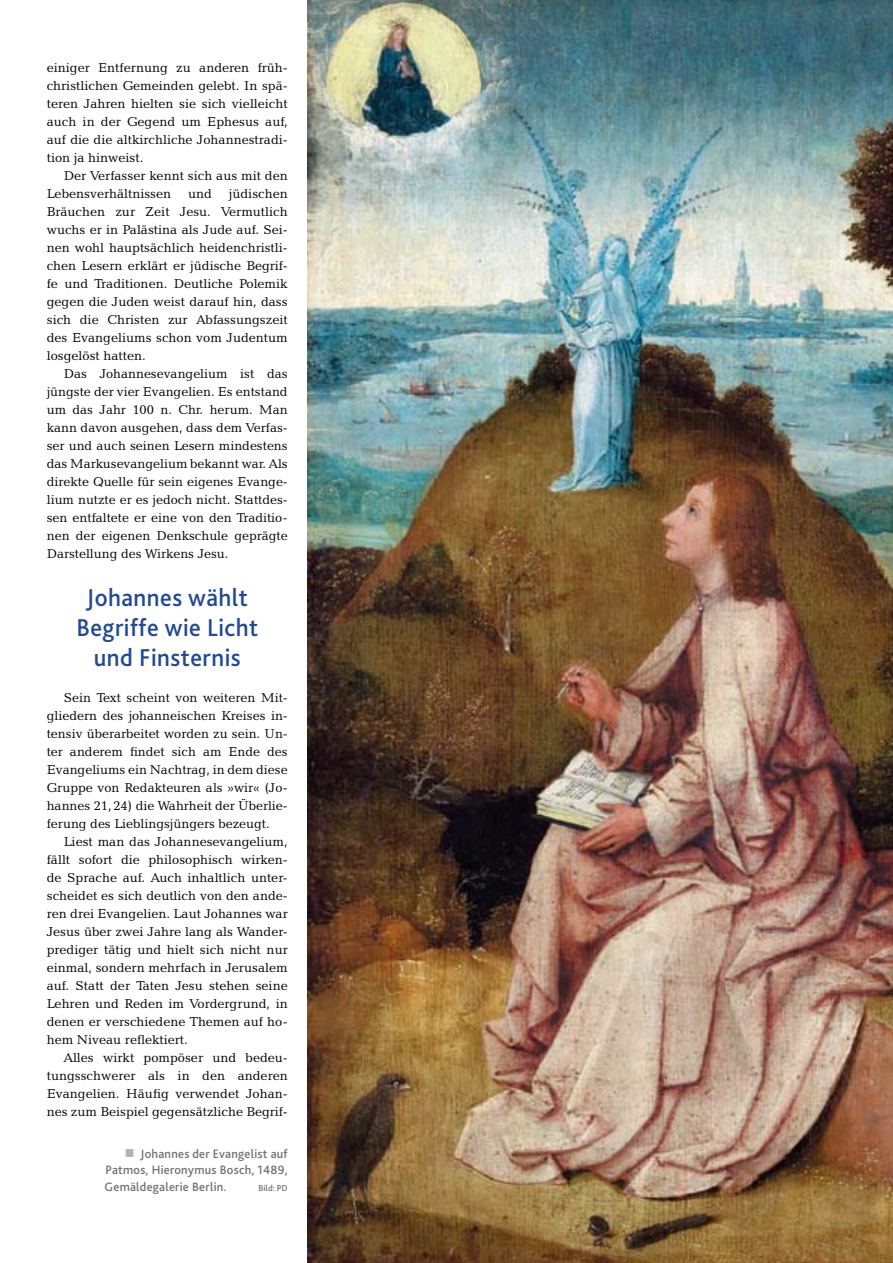
<style>
.page{position:relative;width:893px;height:1263px;background:#fff}
.page>*{position:absolute;margin:0;border:0;box-sizing:border-box;transform-origin:0 0}
.t1{font:500 25.5px/30px "Bliss 2";letter-spacing:.02em;color:#214a94;text-align:center;scale:.95 1}
.t2{font:13.2px "Candida BT";color:#000}
.t3{font:500 12.75px/16.5px "Bliss 2";letter-spacing:.02em;color:#707173;text-align:justify}
.t4{font:500 9px "Bliss 2";color:#707173}
.s1{color:#b1b3b4}
</style>
<div class="page">
<img style="left:308px;top:0;width:585px;height:1263px">
<p class="t2" style="left:47px;top:59px;width:242px">einiger Entfernung zu anderen früh-</p>
<p class="t2" style="left:47px;top:77px;width:242px">christlichen Gemeinden gelebt. In spä-</p>
<p class="t2" style="left:47px;top:95px;width:242px">teren Jahren hielten sie sich vielleicht</p>
<p class="t2" style="left:47px;top:113px;width:242px">auch in der Gegend um Ephesus auf,</p>
<p class="t2" style="left:47px;top:131px;width:242px">auf die die altkirchliche Johannestradi-</p>
<p class="t2" style="left:47px;top:149px;width:98px">tion ja hinweist.</p>
<p class="t2" style="left:64px;top:167px;width:225px">Der Verfasser kennt sich aus mit den</p>
<p class="t2" style="left:47px;top:185px;width:126px">Lebensverhältnissen</p>
<p class="t2" style="left:188px;top:185px;width:25px">und</p>
<p class="t2" style="left:229px;top:185px;width:60px">jüdischen</p>
<p class="t2" style="left:47px;top:203px;width:242px">Bräuchen zur Zeit Jesu. Vermutlich</p>
<p class="t2" style="left:47px;top:221px;width:242px">wuchs er in Palästina als Jude auf. Sei-</p>
<p class="t2" style="left:47px;top:239px;width:242px">nen wohl hauptsächlich heidenchristli-</p>
<p class="t2" style="left:47px;top:257px;width:242px">chen Lesern erklärt er jüdische Begrif-</p>
<p class="t2" style="left:47px;top:275px;width:242px">fe und Traditionen. Deutliche Polemik</p>
<p class="t2" style="left:47px;top:293px;width:242px">gegen die Juden weist darauf hin, dass</p>
<p class="t2" style="left:47px;top:311px;width:242px">sich die Christen zur Abfassungszeit</p>
<p class="t2" style="left:47px;top:329px;width:242px">des Evangeliums schon vom Judentum</p>
<p class="t2" style="left:47px;top:347px;width:101px">losgelöst hatten.</p>
<p class="t2" style="left:64px;top:365px;width:225px">Das Johannesevangelium ist das</p>
<p class="t2" style="left:47px;top:383px;width:242px">jüngste der vier Evangelien. Es entstand</p>
<p class="t2" style="left:47px;top:401px;width:242px">um das Jahr 100 n. Chr. herum. Man</p>
<p class="t2" style="left:47px;top:419px;width:242px">kann davon ausgehen, dass dem Verfas-</p>
<p class="t2" style="left:47px;top:437px;width:242px">ser und auch seinen Lesern mindestens</p>
<p class="t2" style="left:47px;top:455px;width:242px">das Markusevangelium bekannt war. Als</p>
<p class="t2" style="left:47px;top:473px;width:242px">direkte Quelle für sein eigenes Evange-</p>
<p class="t2" style="left:47px;top:491px;width:242px">lium nutzte er es jedoch nicht. Stattdes-</p>
<p class="t2" style="left:47px;top:509px;width:242px">sen entfaltete er eine von den Traditio-</p>
<p class="t2" style="left:47px;top:527px;width:242px">nen der eigenen Denkschule geprägte</p>
<p class="t2" style="left:47px;top:545px;width:183px">Darstellung des Wirkens Jesu.</p>
<p class="t1" style="left:76px;top:582px;width:193px">Johannes wählt<br>Begriffe wie Licht und Finsternis</p>
<p class="t2" style="left:64px;top:689px;width:225px">Sein Text scheint von weiteren Mit-</p>
<p class="t2" style="left:47px;top:707px;width:242px">gliedern des johanneischen Kreises in-</p>
<p class="t2" style="left:47px;top:725px;width:242px">tensiv überarbeitet worden zu sein. Un-</p>
<p class="t2" style="left:47px;top:743px;width:242px">ter anderem findet sich am Ende des</p>
<p class="t2" style="left:47px;top:761px;width:242px">Evangeliums ein Nachtrag, in dem diese</p>
<p class="t2" style="left:47px;top:779px;width:242px">Gruppe von Redakteuren als »wir« (Jo-</p>
<p class="t2" style="left:47px;top:797px;width:242px">hannes 21,24) die Wahrheit der Überlie-</p>
<p class="t2" style="left:47px;top:815px;width:224px">ferung des Lieblingsjüngers bezeugt.</p>
<p class="t2" style="left:64px;top:833px;width:225px">Liest man das Johannesevangelium,</p>
<p class="t2" style="left:47px;top:851px;width:242px">fällt sofort die philosophisch wirken-</p>
<p class="t2" style="left:47px;top:869px;width:242px">de Sprache auf. Auch inhaltlich unter-</p>
<p class="t2" style="left:47px;top:887px;width:242px">scheidet es sich deutlich von den ande-</p>
<p class="t2" style="left:47px;top:905px;width:242px">ren drei Evangelien. Laut Johannes war</p>
<p class="t2" style="left:47px;top:923px;width:242px">Jesus über zwei Jahre lang als Wander-</p>
<p class="t2" style="left:47px;top:941px;width:242px">prediger tätig und hielt sich nicht nur</p>
<p class="t2" style="left:47px;top:959px;width:242px">einmal, sondern mehrfach in Jerusalem</p>
<p class="t2" style="left:47px;top:977px;width:242px">auf. Statt der Taten Jesu stehen seine</p>
<p class="t2" style="left:47px;top:995px;width:242px">Lehren und Reden im Vordergrund, in</p>
<p class="t2" style="left:47px;top:1013px;width:242px">denen er verschiedene Themen auf ho-</p>
<p class="t2" style="left:47px;top:1031px;width:143px">hem Niveau reflektiert.</p>
<p class="t2" style="left:64px;top:1049px;width:225px">Alles wirkt pompöser und bedeu-</p>
<p class="t2" style="left:47px;top:1067px;width:242px">tungsschwerer als in den anderen</p>
<p class="t2" style="left:47px;top:1085px;width:242px">Evangelien. Häufig verwendet Johan-</p>
<p class="t2" style="left:47px;top:1103px;width:242px">nes zum Beispiel gegensätzliche Begrif-</p>
<p class="t3" style="left:105px;top:1145px;width:185px;text-indent:20px"><span class="s1">■</span> Johannes der Evangelist auf Patmos, Hieronymus Bosch, 1489, Gemäldegalerie Berlin.</p>
<p class="t4" style="left:258px;top:1182px;width:31px">Bild: PD</p>
</div>
